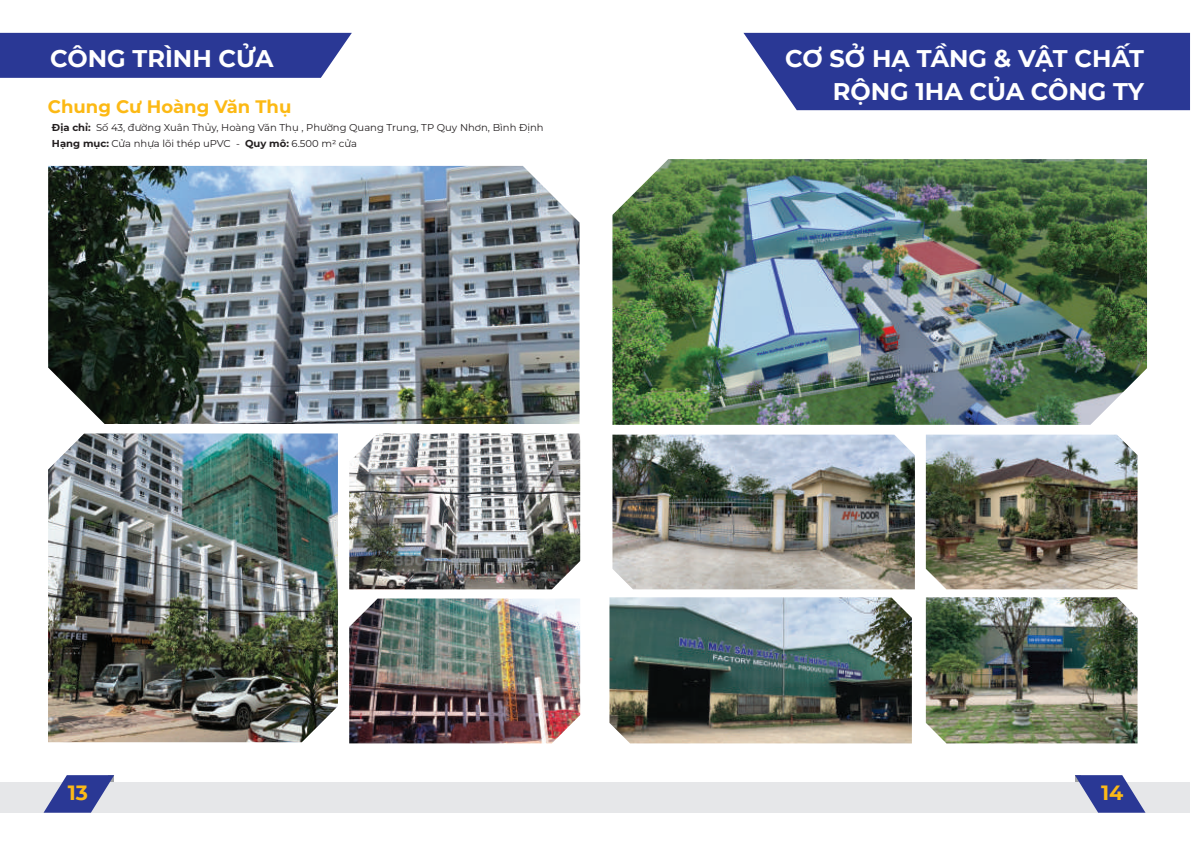
<style>
.page{position:relative;width:1191px;height:842px;background:#fff}
.page>*{position:absolute;margin:0;border:0;box-sizing:border-box;transform-origin:0 0}
.t1{font:700 24.1px/33px "Montserrat";color:#fff;text-align:right}
.t2{font:700 20.6px "Montserrat";color:#fbb918}
.t3{font:700 18px "Montserrat";color:#fcb914}
.t4{font:10px/16px "Montserrat";color:#231f20}
.s1{font-weight:700}
</style>
<div class="page">
<div style="left:0;top:33px;width:352px;height:45px;background:#2a3895"></div>
<img style="left:48px;top:166px;width:531px;height:258px">
<img style="left:48px;top:433px;width:290px;height:309px">
<img style="left:349px;top:433px;width:231px;height:156px">
<img style="left:349px;top:598px;width:231px;height:145px">
<div style="left:0;top:782px;width:594px;height:31px;background:#e6e7e9"></div>
<svg style="left:44px;top:775px;width:70px;height:38px"></svg>
<div style="left:743px;top:33px;width:447px;height:77px;background:#2a3895"></div>
<img style="left:612px;top:159px;width:535px;height:266px">
<img style="left:926px;top:435px;width:211px;height:154px">
<img style="left:612px;top:435px;width:303px;height:154px">
<img style="left:926px;top:597px;width:211px;height:146px">
<img style="left:609px;top:597px;width:303px;height:146px">
<div style="left:594px;top:782px;width:596px;height:31px;background:#e6e7e9"></div>
<svg style="left:1075px;top:775px;width:70px;height:38px"></svg>
<h1 class="t1" style="left:50px;top:40px;width:225px">CÔNG TRÌNH CỬA</h1>
<h3 class="t3" style="left:48px;top:93px;width:245px">Chung Cư Hoàng Văn Thụ</h3>
<p class="t4" style="left:52px;top:119px;width:493px"><span class="s1">Địa chỉ:</span> Số 43, đường Xuân Thủy, Hoàng Văn Thụ , Phường Quang Trung, TP Quy Nhơn, Bình Định<br><span class="s1">Hạng mục:</span> Cửa nhựa lõi thép uPVC - <span class="s1">Quy mô:</span> 6.500 m2 cửa</p>
<h1 class="t1" style="left:785px;top:40px;width:360px">CƠ SỞ HẠ TẦNG &amp; VẬT CHẤT<br>RỘNG 1HA CỦA CÔNG TY</h1>
<h2 class="t2" style="left:68px;top:778px;width:22px">13</h2>
<h2 class="t2" style="left:1101px;top:778px;width:24px">14</h2>
</div>
